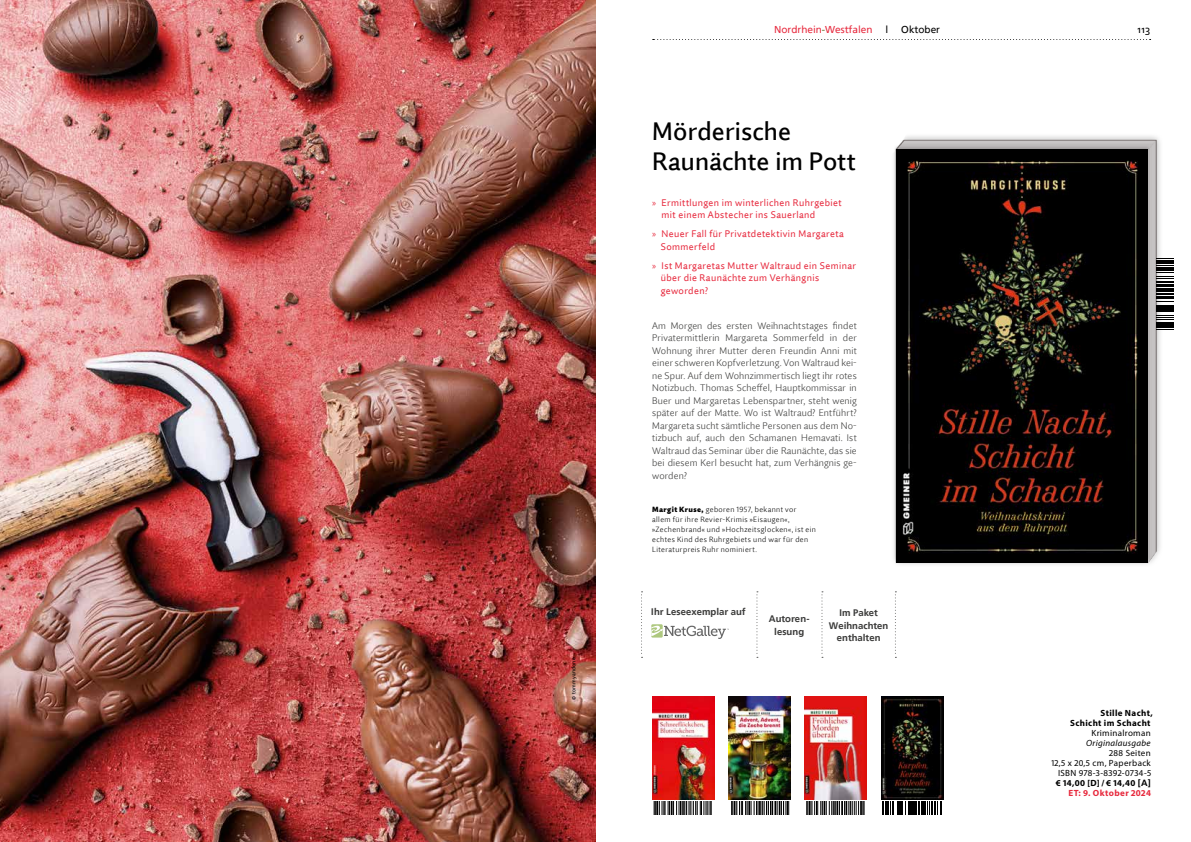
<style>
.page{position:relative;width:1191px;height:842px;background:#fff}
.page>*{position:absolute;margin:0;border:0;box-sizing:border-box;transform-origin:0 0}
.t1{font:500 25px/30px "Quire Sans Pro";letter-spacing:.01em;color:#000}
.t2{font:10px "Frutiger Linotype";color:#e72a3e}
.t3{font:10px "Frutiger Linotype";color:#000}
.t4{font:300 9.5px/12.5px "Quire Sans Pro";letter-spacing:.015em;color:#3c3c3b;text-align:justify}
.t5{font:9.5px/12.5px "Quire Sans Pro";letter-spacing:.045em;color:#e72a3e}
.t6{font:700 9.5px/12.5px "Frutiger Linotype";letter-spacing:.005em;color:#3c3c3b;text-align:center}
.t7{font:9px/10px "Myriad Pro";letter-spacing:.035em;color:#000;text-align:right}
.t8{font:700 9px/10px "Myriad Pro";letter-spacing:.04em;color:#000;text-align:right}
.t9{font:italic 9px "Myriad Pro";letter-spacing:.035em;color:#000}
.t10{font:300 7.5px/10px "Quire Sans Pro";letter-spacing:.055em;color:#000}
.t11{font:5.5px "Quire Sans Pro";letter-spacing:.03em;color:#000}
.s1{color:#5e6d25}
.s2{font-family:"Myriad Pro"}
.s3{font-weight:900}
.s4{font-weight:700}
.s5{font-family:"Frutiger Linotype";font-weight:700}
.s6{font-weight:700;color:#e72a3e}
</style>
<div class="page">
<svg style="left:652px;top:39px;width:498px;height:1px"></svg>
<img style="left:896px;top:136px;width:264px;height:429px">
<svg style="left:1156px;top:330px;width:4px;height:3px"></svg>
<svg style="left:1156px;top:258px;width:18px;height:72px"></svg>
<img style="left:728px;top:696px;width:62px;height:104px">
<img style="left:805px;top:696px;width:62px;height:104px">
<img style="left:652px;top:696px;width:62px;height:104px">
<img style="left:881px;top:696px;width:62px;height:104px">
<svg style="left:806px;top:802px;width:58px;height:13px"></svg>
<svg style="left:882px;top:802px;width:60px;height:13px"></svg>
<svg style="left:654px;top:802px;width:58px;height:13px"></svg>
<svg style="left:731px;top:802px;width:58px;height:13px"></svg>
<div style="left:893px;top:144px;width:257px;height:419px;background:#000;opacity:.17"></div>
<img style="left:896px;top:150px;width:251px;height:412px">
<img style="left:0;top:0;width:595px;height:842px">
<svg style="left:651px;top:625px;width:78px;height:14px"></svg>
<svg style="left:756px;top:591px;width:2px;height:67px"></svg>
<svg style="left:641px;top:591px;width:1px;height:67px"></svg>
<svg style="left:895px;top:591px;width:1px;height:67px"></svg>
<svg style="left:821px;top:591px;width:2px;height:67px"></svg>
<p class="t11" style="left:570px;top:700px;width:44px;rotate:-90deg">© tommyandone</p>
<p class="t2" style="left:774px;top:23px;width:100px">Nordrhein<span class="s1">-</span>Westfalen</p>
<p class="t3" style="left:901px;top:23px;width:40px">Oktober</p>
<p class="t3" style="left:885px;top:23px;width:4px">l</p>
<p class="t3" style="left:1137px;top:24px;width:14px">113</p>
<h1 class="t1" style="left:652px;top:116px;width:205px">Mörderische<br>Raunächte im Pott</h1>
<p class="t5" style="left:661px;top:196px;width:182px;text-indent:-9px"><span class="s2">»</span> Ermittlungen im winterlichen Ruhrgebiet mit einem Abstecher ins Sauerland</p>
<p class="t5" style="left:660px;top:227px;width:185px;text-indent:-9px"><span class="s2">»</span> Neuer Fall für Privatdetektivin Margareta<br>Sommerfeld</p>
<p class="t5" style="left:660px;top:259px;width:197px;text-indent:-9px"><span class="s2">»</span> Ist Margaretas Mutter Waltraud ein Seminar über die Raunächte zum Verhängnis geworden?</p>
<p class="t4" style="left:652px;top:319px;width:206px">Am Morgen des ersten Weihnachtstages findet Privatermittlerin Margareta Sommerfeld in der Wohnung ihrer Mutter deren Freundin Anni mit einer schweren Kopfverletzung. Von Waltraud kei&shy;ne Spur. Auf dem Wohnzimmertisch liegt ihr rotes Notizbuch. Thomas Scheffel, Hauptkommissar in Buer und Margaretas Lebenspartner, steht wenig später auf der Matte. Wo ist Waltraud? Entführt?<br>Margareta sucht sämtliche Personen aus dem No&shy;tizbuch auf, auch den Schamanen Hemavati. Ist Waltraud das Seminar über die Raunächte, das sie bei diesem Kerl besucht hat, zum Verhängnis ge&shy;worden?</p>
<p class="t10" style="left:652px;top:504px;width:165px"><span class="s3">Margit Kruse,</span> geboren 1957, bekannt vor allem für ihre Revier-Krimis »Eisaugen«, »Zechenbrand« und »Hochzeitsglocken«, ist ein echtes Kind des Ruhrgebiets und war für den Literaturpreis Ruhr nominiert.</p>
<p class="t6" style="left:651px;top:605px;width:96px">Ihr Leseexemplar auf</p>
<p class="t6" style="left:769px;top:613px;width:42px">Autoren&shy;lesung</p>
<p class="t6" style="left:829px;top:607px;width:61px">Im Paket<br>Weihnachten enthalten</p>
<p class="t8" style="left:1070px;top:707px;width:84px">Stille Nacht,<br>Schicht im Schacht</p>
<p class="t7" style="left:1091px;top:727px;width:61px">Kriminalroman</p>
<p class="t9" style="left:1086px;top:737px;width:66px">Originalausgabe</p>
<p class="t7" style="left:1051px;top:747px;width:101px">288 Seiten<br>12,5 x 20,5 cm, Paperback<br>ISBN 978-3-8392-0734-5 <span class="s4">€ 14,00 [D] / € 14,40</span> <span class="s5">[A]<br></span><span class="s6">ET: 9. Oktober 2024</span></p>
</div>
